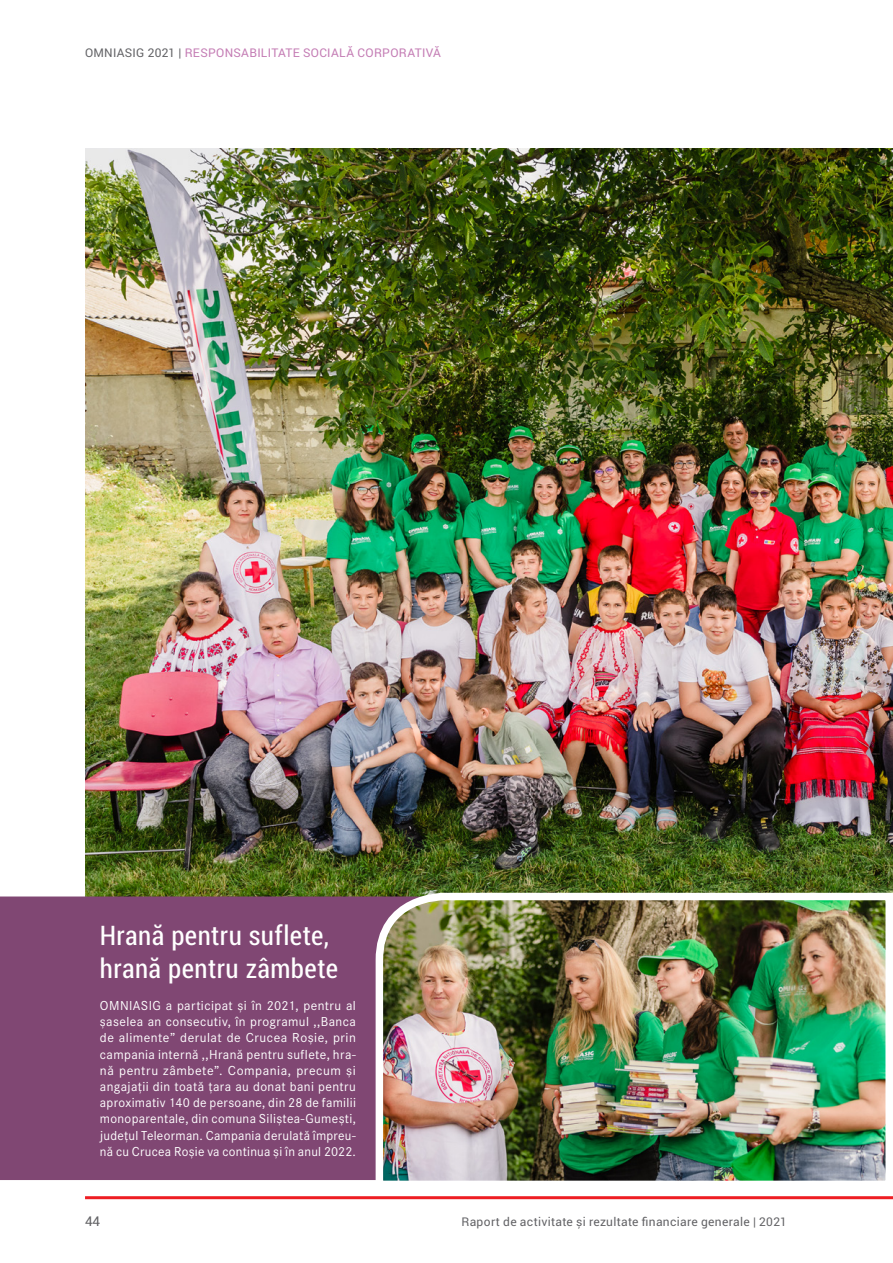
<style>
.page{position:relative;width:893px;height:1263px;background:#fff}
.page>*{position:absolute;margin:0;border:0;box-sizing:border-box;transform-origin:0 0}
.Justified{font:27px/32.4px "Roboto Condensed";letter-spacing:.015em;color:#fff}
.Justified-2{font:13.5px/16.2px "Corporate S";letter-spacing:.02em;color:#fff;text-align:justify}
.t1{font:13.5px "Roboto";color:#636366}
.t2{font:12px "Roboto";letter-spacing:.025em;color:#636366}
.t3{font:12px "Roboto";letter-spacing:.025em;color:#c47cb4}
.s1{color:#636366}
</style>
<div class="page">
<img style="left:85px;top:149px;width:808px;height:747px">
<div style="left:0;top:896px;width:372px;height:284px;background:#804773"></div>
<img style="left:372px;top:889px;width:521px;height:292px">
<hr style="left:85px;top:1196px;width:808px;height:3px;background:#ee1d23">
<p class="t3" style="left:85px;top:45px;width:357px"><span class="s1">OMNIASIG 2021 |</span> RESPONSABILITATE SOCIALĂ CORPORATIVĂ</p>
<p class="Justified" style="left:100px;top:918px;width:240px">Hrană pentru suflete, hrană pentru zâmbete</p>
<p class="Justified-2" style="left:100px;top:997px;width:258px">OMNIASIG a participat și în 2021, pentru al șaselea an consecutiv, în programul ,,Banca de alimente” derulat de Crucea Roșie, prin campania internă ,,Hrană pentru suflete, hra&shy;nă pentru zâmbete”. Compania, precum și angajații din toată țara au donat bani pentru aproximativ 140 de persoane, din 28 de familii monoparentale, din comuna Siliștea-Gumești, județul Teleorman. Campania derulată împreu&shy;nă cu Crucea Roșie va continua și în anul 2022.</p>
<p class="t1" style="left:85px;top:1212px;width:17px">44</p>
<p class="t2" style="left:462px;top:1213px;width:327px">Raport de activitate și rezultate financiare generale | 2021</p>
</div>
